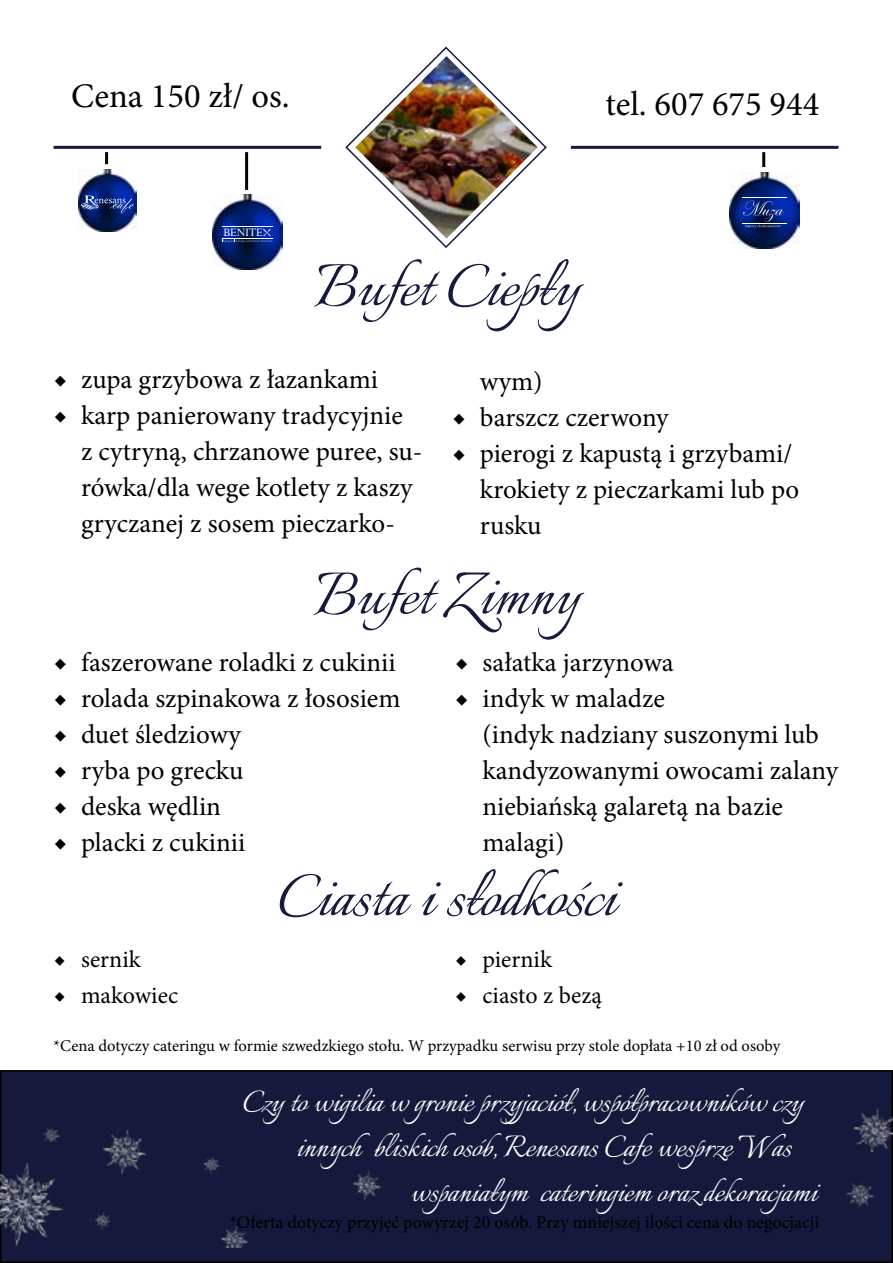
<style>
.page{position:relative;width:893px;height:1263px;background:#fff}
.page>*{position:absolute;margin:0;border:0;box-sizing:border-box;transform-origin:0 0}
.t1{font:75px "Italianno";color:#161a3d}
.t2{font:37.5px "Italianno";color:#fff}
.t3{font:34.5px "Minion Pro";color:#000}
.t4{font:27px/36px "Minion Pro";color:#000}
.t5{font:24px "Minion Pro";color:#000}
.t6{font:18px "Minion Pro";color:#000}
.t7{font:16.5px "Minion Pro";color:#000}
.t8{font:12.75px "Perpetua";color:#fff}
</style>
<div class="page">
<div style="left:1px;top:1071px;width:891px;height:191px;background:#161a3d"></div>
<div style="left:0;top:1070px;width:893px;height:193px;border:2px solid #000"></div>
<img style="left:0;top:1097px;width:892px;height:150px">
<img style="left:213px;top:194px;width:69px;height:75px">
<img style="left:222px;top:227px;width:50px;height:1px">
<svg style="left:223px;top:228px;width:49px;height:15px"></svg>
<img style="left:729px;top:173px;width:70px;height:75px">
<svg style="left:743px;top:200px;width:41px;height:28px"></svg>
<img style="left:78px;top:170px;width:58px;height:62px">
<svg style="left:81px;top:196px;width:52px;height:17px"></svg>
<svg style="left:345px;top:46px;width:202px;height:202px"></svg>
<hr style="left:54px;top:146px;width:267px;height:3px;background:#161a3d">
<hr style="left:571px;top:146px;width:267px;height:3px;background:#161a3d">
<svg style="left:105px;top:152px;width:3px;height:12px"></svg>
<hr style="left:245px;top:152px;width:3px;height:38px;background:#000">
<hr style="left:762px;top:152px;width:3px;height:15px;background:#000">
<img style="left:355px;top:56px;width:183px;height:183px">
<p class="t3" style="left:71px;top:73px;width:220px">Cena 150 zł/ os.</p>
<p class="t3" style="left:605px;top:81px;width:215px">tel. 607 675 944</p>
<p class="t8" style="left:223px;top:224px;width:41px">BENITE</p>
<h1 class="t1" style="left:314px;top:245px;width:267px">Bufet Ciepły</h1>
<p class="t4" style="left:54px;top:361px;width:326px">◆ zupa grzybowa z łazankami</p>
<p class="t4" style="left:81px;top:397px;width:343px;text-indent:-27px">◆ karp panierowany tradycyjnie<br>z cytryną, chrzanowe puree, su&shy;rówka/dla wege kotlety z kaszy gryczanej z sosem pieczarko-</p>
<p class="t4" style="left:480px;top:363px;width:64px">wym)</p>
<p class="t4" style="left:453px;top:399px;width:217px">◆ barszcz czerwony</p>
<p class="t4" style="left:480px;top:435px;width:321px;text-indent:-27px">◆ pierogi z kapustą i grzybami/ krokiety z pieczarkami lub po rusku</p>
<h1 class="t1" style="left:314px;top:553px;width:267px">Bufet Zimny</h1>
<p class="t4" style="left:54px;top:644px;width:343px">◆ faszerowane roladki z cukinii</p>
<p class="t4" style="left:54px;top:680px;width:348px">◆ rolada szpinakowa z łososiem</p>
<p class="t4" style="left:54px;top:716px;width:188px">◆ duet śledziowy</p>
<p class="t4" style="left:54px;top:752px;width:191px">◆ ryba po grecku</p>
<p class="t4" style="left:54px;top:788px;width:168px">◆ deska wędlin</p>
<p class="t4" style="left:54px;top:824px;width:193px">◆ placki z cukinii</p>
<p class="t4" style="left:455px;top:644px;width:220px">◆ sałatka jarzynowa</p>
<p class="t4" style="left:482px;top:680px;width:357px;text-indent:-27px">◆ indyk w maladze<br>(indyk nadziany suszonymi lub kandyzowanymi owocami zalany niebiańską galaretą na bazie malagi)</p>
<p class="t5" style="left:54px;top:943px;width:88px">◆ sernik</p>
<p class="t5" style="left:54px;top:979px;width:126px">◆ makowiec</p>
<h1 class="t1" style="left:277px;top:855px;width:341px">Ciasta i słodkości</h1>
<p class="t5" style="left:455px;top:943px;width:98px">◆ piernik</p>
<p class="t5" style="left:455px;top:979px;width:148px">◆ ciasto z bezą</p>
<p class="t7" style="left:54px;top:1035px;width:728px">*Cena dotyczy cateringu w formie szwedzkiego stołu. W przypadku serwisu przy stole dopłata +10 zł od osoby</p>
<h2 class="t2" style="left:242px;top:1081px;width:563px">Czy to wigilia w gronie przyjaciół, współpracowników czy</h2>
<h2 class="t2" style="left:296px;top:1126px;width:497px">innych bliskich osób, Renesans Cafe wesprze Was</h2>
<h2 class="t2" style="left:411px;top:1171px;width:408px">wspaniałym cateringiem oraz dekoracjami</h2>
<p class="t6" style="left:230px;top:1210px;width:591px">*Oferta dotyczy przyjęć powyrzej 20 osób. Przy mniejszej ilości cena do negocjacji</p>
</div>
